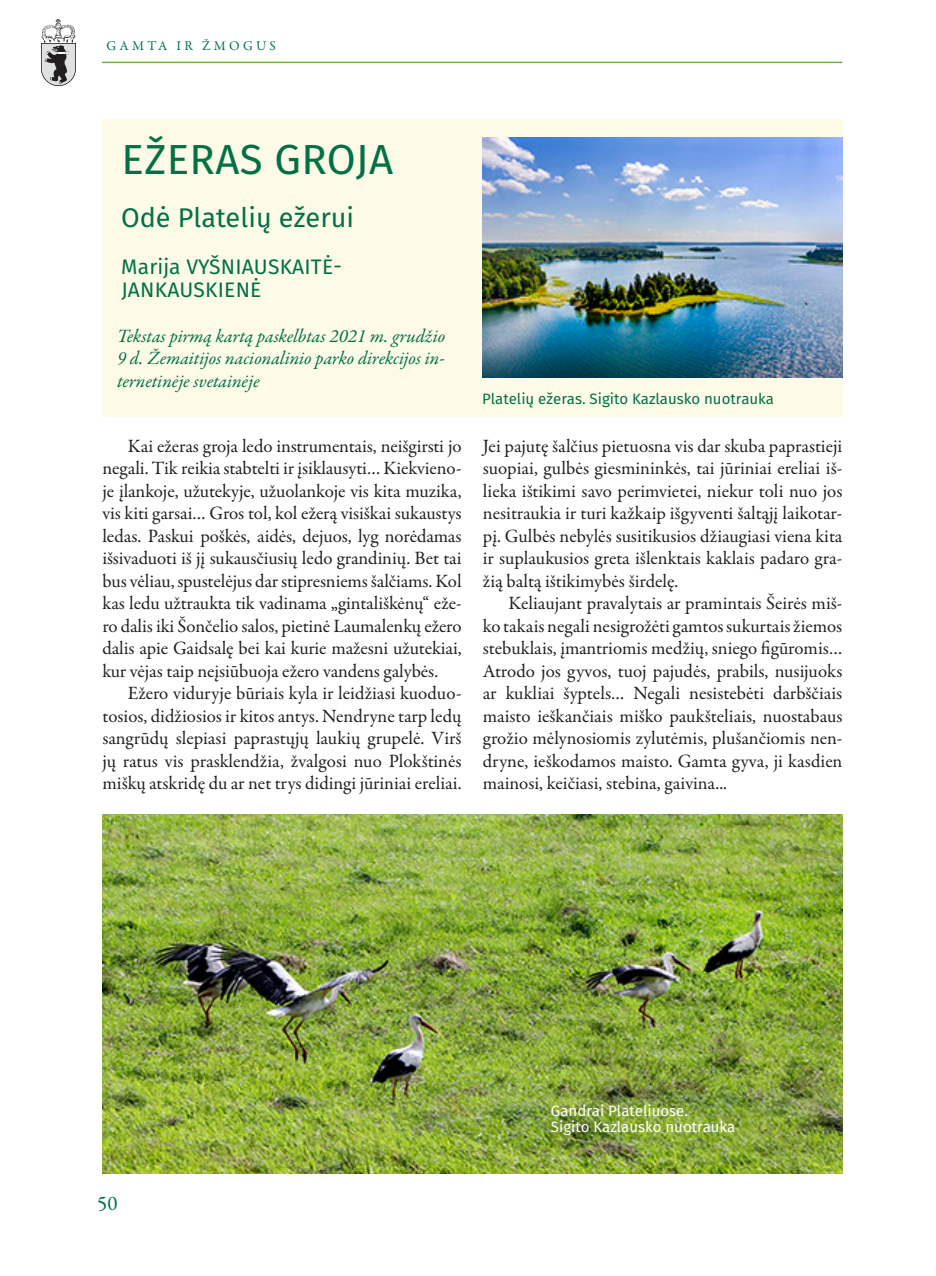
<style>
.page{position:relative;width:936px;height:1276px;background:#fff}
.page>*{position:absolute;margin:0;border:0;box-sizing:border-box;transform-origin:0 0}
.tekstas{font:42px "Fira Sans";letter-spacing:.01em;color:#017045}
.tekstas-2{font:27px "Fira Sans";color:#017045}
.tekstas-3{font:21px "Fira Sans";letter-spacing:.01em;color:#017045}
.t1{font:21px "Garamond Premr Pro";color:#017045}
.tekstas-4{font:18.9px/22.5px "Garamond Premr Pro";letter-spacing:-.005em;color:#231f20;text-align:justify}
.tekstas-5{font:italic 18.9px "Garamond Premr Pro";color:#017045}
.parašas{font:15px "Fira Sans";color:#fff}
.parašas-2{font:15px "Fira Sans";color:#017045}
.t2{font:13.5px "Garamond Premr Pro";letter-spacing:.245em;color:#017045}
</style>
<div class="page">
<img style="left:41px;top:19px;width:35px;height:67px">
<hr style="left:102px;top:62px;width:740px;height:1px;background:#6fb048">
<img style="left:102px;top:814px;width:740px;height:360px">
<div style="left:102px;top:119px;width:741px;height:298px;background:#fdfae7"></div>
<img style="left:482px;top:138px;width:360px;height:240px">
<p class="t2" style="left:106px;top:38px;width:171px">GAMTA IR ŽMOGUS</p>
<p class="tekstas" style="left:121px;top:130px;width:273px">EŽERAS GROJA</p>
<p class="tekstas-2" style="left:121px;top:199px;width:234px">Odė Platelių ežerui</p>
<p class="tekstas-3" style="left:121px;top:252px;width:222px">Marija VYŠNIAUSKAITĖ-</p>
<p class="tekstas-3" style="left:121px;top:275px;width:142px">JANKAUSKIENĖ</p>
<p class="tekstas-5" style="left:117px;top:324px;width:330px">Tekstas pirmą kartą paskelbtas 2021 m. grudžio</p>
<p class="tekstas-5" style="left:117px;top:346px;width:329px">9 d. Žemaitijos nacionalinio parko direkcijos in-</p>
<p class="tekstas-5" style="left:117px;top:369px;width:144px">ternetinėje svetainėje</p>
<p class="tekstas-4" style="left:102px;top:435px;width:361px;text-indent:26px">Kai ežeras groja ledo instrumentais, neišgirsti jo negali. Tik reikia stabtelti ir įsiklausyti… Kiekvieno&shy;je įlankoje, užutekyje, užuolankoje vis kita muzika, vis kiti garsai… Gros tol, kol ežerą visiškai sukaustys ledas. Paskui poškės, aidės, dejuos, lyg norėdamas išsivaduoti iš jį sukausčiusių ledo grandinių. Bet tai bus vėliau, spustelėjus dar stipresniems šalčiams. Kol kas ledu užtraukta tik vadinama „gintališkėnų“ eže&shy;ro dalis iki Šončelio salos, pietinė Laumalenkų ežero dalis apie Gaidsalę bei kai kurie mažesni užutekiai, kur vėjas taip neįsiūbuoja ežero vandens galybės.</p>
<p class="tekstas-4" style="left:102px;top:682px;width:361px;text-indent:26px">Ežero viduryje būriais kyla ir leidžiasi kuoduo&shy;tosios, didžiosios ir kitos antys. Nendryne tarp ledų sangrūdų slepiasi paprastųjų laukių grupelė. Virš jų ratus vis prasklendžia, žvalgosi nuo Plokštinės miškų atskridę du ar net trys didingi jūriniai ereliai.</p>
<p class="parašas-2" style="left:482px;top:388px;width:293px">Platelių ežeras. Sigito Kazlausko nuotrauka</p>
<p class="tekstas-4" style="left:483px;top:435px;width:361px">Jei pajutę šalčius pietuosna vis dar skuba paprastieji suopiai, gulbės giesmininkės, tai jūriniai ereliai iš&shy;lieka ištikimi savo perimvietei, niekur toli nuo jos nesitraukia ir turi kažkaip išgyventi šaltąjį laikotar&shy;pį. Gulbės nebylės susitikusios džiaugiasi viena kita ir suplaukusios greta išlenktais kaklais padaro gra&shy;žią baltą ištikimybės širdelę.</p>
<p class="tekstas-4" style="left:483px;top:592px;width:361px;text-indent:26px">Keliaujant pravalytais ar pramintais Šeirės miš&shy;ko takais negali nesigrožėti gamtos sukurtais žiemos stebuklais, įmantriomis medžių, sniego figūromis… Atrodo jos gyvos, tuoj pajudės, prabils, nusijuoks ar kukliai šyptels… Negali nesistebėti darbščiais maisto ieškančiais miško paukšteliais, nuostabaus grožio mėlynosiomis zylutėmis, plušančiomis nen&shy;dryne, ieškodamos maisto. Gamta gyva, ji kasdien mainosi, keičiasi, stebina, gaivina...</p>
<p class="t1" style="left:97px;top:1190px;width:22px">50</p>
<p class="parašas" style="left:551px;top:1099px;width:138px">Gandrai Plateliuose.</p>
<p class="parašas" style="left:551px;top:1116px;width:186px">Sigito Kazlausko nuotrauka</p>
</div>
